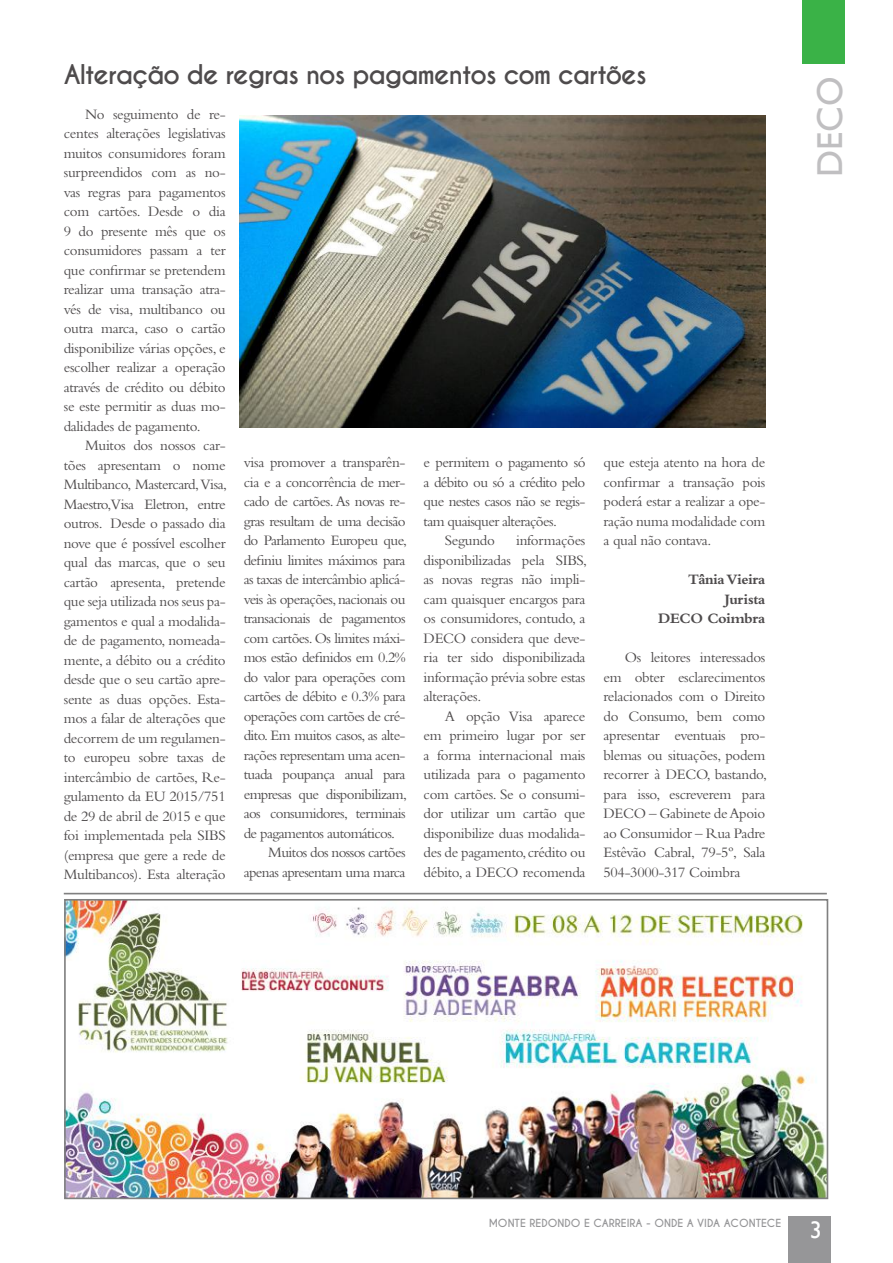
<style>
.page{position:relative;width:893px;height:1263px;background:#fff}
.page>*{position:absolute;margin:0;border:0;box-sizing:border-box;transform-origin:0 0}
.t1{font:36px "Gill Sans";color:#c0bfc1}
.t2{font:700 25.5px "Caviar Dreams";letter-spacing:-.04em;color:#4e4b4c}
.t3{font:24px "Gill Sans";color:#fff}
.t4{font:15px/19.5px "Bembo Std";letter-spacing:-.04em;color:#4e4b4c;text-align:justify}
.t5{font:15px "Bembo Std";letter-spacing:-.02em;color:#4e4b4c}
.t6{font:700 15px/19.5px "Bembo Std";letter-spacing:-.02em;color:#4e4b4c;text-align:right}
.t7{font:700 10.5px "Caviar Dreams";color:#969698}
</style>
<div class="page">
<div style="left:788px;top:1216px;width:43px;height:47px;background:#969698"></div>
<div style="left:802px;top:0;width:43px;height:63px;background:#3ab247"></div>
<img style="left:67px;top:902px;width:758px;height:294px">
<div style="left:64px;top:899px;width:764px;height:300px;border:2px solid #808080"></div>
<hr style="left:64px;top:893px;width:763px;height:1px;background:#808080">
<img style="left:240px;top:116px;width:525px;height:312px">
<h2 class="t2" style="left:64px;top:59px;width:585px">Alteração de regras nos pagamentos com cartões</h2>
<p class="t4" style="left:64px;top:104px;width:163px;text-indent:21px">No seguimento de re&shy;centes alterações legislativas muitos consumidores foram surpreendidos com as no&shy;vas regras para pagamentos com cartões. Desde o dia 9 do presente mês que os consumidores passam a ter que confirmar se pretendem realizar uma transação atra&shy;vés de visa, multibanco ou outra marca, caso o cartão disponibilize várias opções, e escolher realizar a operação através de crédito ou débito se este permitir as duas mo&shy;dalidades de pagamento.</p>
<p class="t4" style="left:64px;top:435px;width:165px;text-indent:21px">Muitos dos nossos car&shy;tões apresentam o nome Multibanco, Mastercard, Visa, Maestro,Visa Eletron, entre outros. Desde o passado dia nove que é possível escolher qual das marcas, que o seu cartão apresenta, pretende que seja utilizada nos seus pa&shy;gamentos e qual a modalida&shy;de de pagamento, nomeada&shy;mente, a débito ou a crédito desde que o seu cartão apre&shy;sente as duas opções. Esta&shy;mos a falar de alterações que decorrem de um regulamen&shy;to europeu sobre taxas de intercâmbio de cartões, Re&shy;gulamento da EU 2015/751 de 29 de abril de 2015 e que foi implementada pela SIBS (empresa que gere a rede de Multibancos). Esta alteração</p>
<p class="t5" style="left:244px;top:454px;width:163px">visa promover a transparên-</p>
<p class="t4" style="left:244px;top:472px;width:163px">cia e a concorrência de mer-</p>
<p class="t4" style="left:244px;top:491px;width:163px">cado de cartões. As novas re-</p>
<p class="t4" style="left:244px;top:511px;width:163px">gras resultam de uma decisão</p>
<p class="t4" style="left:244px;top:530px;width:165px">do Parlamento Europeu que,</p>
<p class="t4" style="left:244px;top:550px;width:163px">definiu limites máximos para</p>
<p class="t4" style="left:244px;top:569px;width:163px">as taxas de intercâmbio aplicá-</p>
<p class="t4" style="left:244px;top:589px;width:163px">veis às operações, nacionais ou</p>
<p class="t4" style="left:244px;top:608px;width:163px">transacionais de pagamentos</p>
<p class="t4" style="left:244px;top:628px;width:163px">com cartões. Os limites máxi-</p>
<p class="t4" style="left:244px;top:647px;width:163px">mos estão definidos em 0.2%</p>
<p class="t4" style="left:244px;top:667px;width:163px">do valor para operações com</p>
<p class="t4" style="left:244px;top:686px;width:163px">cartões de débito e 0.3% para</p>
<p class="t4" style="left:244px;top:706px;width:163px">operações com cartões de cré-</p>
<p class="t4" style="left:244px;top:725px;width:163px">dito. Em muitos casos, as alte-</p>
<p class="t4" style="left:244px;top:745px;width:163px">rações representam uma acen-</p>
<p class="t4" style="left:244px;top:764px;width:163px">tuada poupança anual para</p>
<p class="t4" style="left:244px;top:784px;width:165px">empresas que disponibilizam,</p>
<p class="t4" style="left:244px;top:803px;width:163px">aos consumidores, terminais</p>
<p class="t4" style="left:244px;top:823px;width:153px">de pagamentos automáticos.</p>
<p class="t4" style="left:268px;top:842px;width:139px">Muitos dos nossos cartões</p>
<p class="t4" style="left:244px;top:862px;width:163px">apenas apresentam uma marca</p>
<p class="t4" style="left:424px;top:452px;width:163px">e permitem o pagamento só</p>
<p class="t4" style="left:424px;top:472px;width:163px">a débito ou só a crédito pelo</p>
<p class="t4" style="left:424px;top:491px;width:163px">que nestes casos não se regis-</p>
<p class="t4" style="left:424px;top:511px;width:135px">tam quaisquer alterações.</p>
<p class="t5" style="left:445px;top:532px;width:52px">Segundo</p>
<p class="t4" style="left:424px;top:530px;width:165px;text-indent:92px">informações disponibilizadas pela SIBS, as novas regras não impli&shy;cam quaisquer encargos para os consumidores, contudo, a DECO considera que deve&shy;ria ter sido disponibilizada informação prévia sobre estas alterações.</p>
<p class="t4" style="left:424px;top:706px;width:163px;text-indent:21px">A opção Visa aparece em primeiro lugar por ser a forma internacional mais utilizada para o pagamento com cartões. Se o consumi&shy;dor utilizar um cartão que disponibilize duas modalida&shy;des de pagamento, crédito ou débito, a DECO recomenda</p>
<p class="t4" style="left:603px;top:452px;width:163px">que esteja atento na hora de confirmar a transação pois poderá estar a realizar a ope&shy;ração numa modalidade com a qual não contava.</p>
<p class="t6" style="left:658px;top:570px;width:109px">Tânia Vieira<br>Jurista<br>DECO Coimbra</p>
<p class="t4" style="left:603px;top:647px;width:165px;text-indent:21px">Os leitores interessados em obter esclarecimentos relacionados com o Direito do Consumo, bem como apresentar eventuais pro&shy;blemas ou situações, podem recorrer à DECO, bastando, para isso, escreverem para DECO – Gabinete de Apoio ao Consumidor – Rua Padre Estêvão Cabral, 79-5º, Sala 504-3000-317 Coimbra</p>
<h1 class="t1" style="left:809px;top:177px;width:102px;rotate:-90deg">DECO</h1>
<p class="t7" style="left:489px;top:1217px;width:294px">MONTE REDONDO E CARREIRA - ONDE A VIDA ACONTECE</p>
<h3 class="t3" style="left:810px;top:1216px;width:13px">3</h3>
</div>
